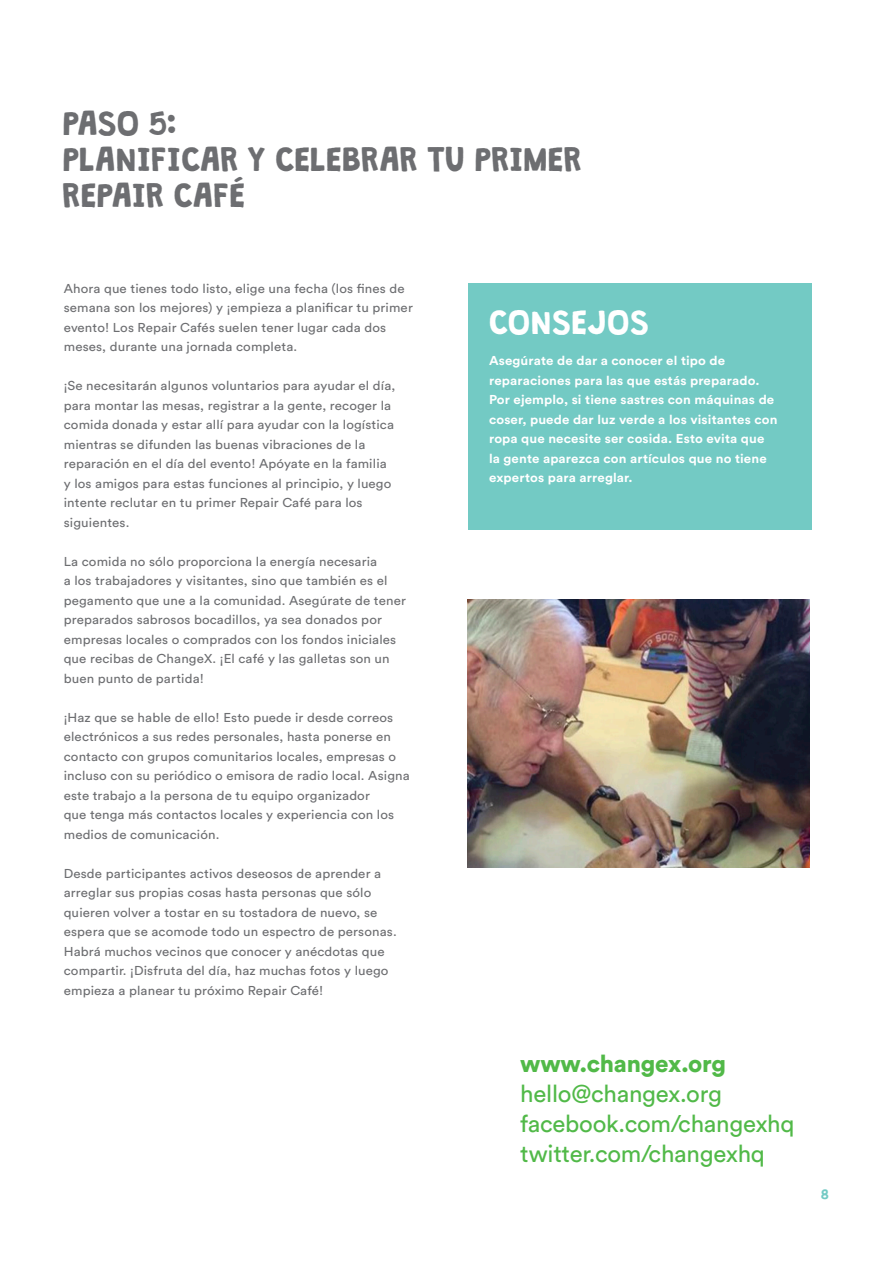
<style>
.page{position:relative;width:893px;height:1263px;background:#fff}
.page>*{position:absolute;margin:0;border:0;box-sizing:border-box;transform-origin:0 0}
.t1{font:30px "Granstander Clean";letter-spacing:-.01em;color:#6d6e71}
.t2{font:30px "Granstander Clean";letter-spacing:-.01em;color:#fff}
.t3{font:24px "Circular Std";letter-spacing:-.01em;color:#51b948}
.t4{font:900 24px "Circular Std";letter-spacing:-.01em;color:#51b948}
.t5{font:12.75px/19.5px "Circular Std";letter-spacing:.01em;color:#6d6e71;scale:1.05 1}
.t6{font:700 12.75px/19.5px "Circular Std";letter-spacing:.01em;color:#fff;scale:1.05 1}
.t7{font:12px "Granstander Clean";color:#73cac4}
</style>
<div class="page">
<div style="left:468px;top:283px;width:343px;height:246px;background:#73cac4"></div>
<img style="left:468px;top:599px;width:341px;height:268px">
<p class="t1" style="left:63px;top:107px;width:116px">PASO 5:</p>
<p class="t1" style="left:63px;top:143px;width:521px">PLANIFICAR Y CELEBRAR TU PRIMER</p>
<p class="t1" style="left:63px;top:179px;width:185px">REPAIR CAFÉ</p>
<p class="t5" style="left:64px;top:278px;width:334px">Ahora que tienes todo listo, elige una fecha (los fines de semana son los mejores) y ¡empieza a planificar tu primer evento! Los Repair Cafés suelen tener lugar cada dos meses, durante una jornada completa.</p>
<p class="t5" style="left:64px;top:376px;width:317px">¡Se necesitarán algunos voluntarios para ayudar el día, para montar las mesas, registrar a la gente, recoger la comida donada y estar allí para ayudar con la logística mientras se difunden las buenas vibraciones de la reparación en el día del evento! Apóyate en la familia y los amigos para estas funciones al principio, y luego intente reclutar en tu primer Repair Café para los siguientes.</p>
<p class="t5" style="left:64px;top:551px;width:327px">La comida no sólo proporciona la energía necesaria<br>a los trabajadores y visitantes, sino que también es el pegamento que une a la comunidad. Asegúrate de tener preparados sabrosos bocadillos, ya sea donados por empresas locales o comprados con los fondos iniciales que recibas de ChangeX. ¡El café y las galletas son un buen punto de partida!</p>
<p class="t5" style="left:64px;top:707px;width:331px">¡Haz que se hable de ello! Esto puede ir desde correos electrónicos a sus redes personales, hasta ponerse en contacto con grupos comunitarios locales, empresas o incluso con su periódico o emisora de radio local. Asigna este trabajo a la persona de tu equipo organizador<br>que tenga más contactos locales y experiencia con los medios de comunicación.</p>
<p class="t5" style="left:64px;top:863px;width:319px">Desde participantes activos deseosos de aprender a arreglar sus propias cosas hasta personas que sólo quieren volver a tostar en su tostadora de nuevo, se espera que se acomode todo un espectro de personas.<br>Habrá muchos vecinos que conocer y anécdotas que compartir. ¡Disfruta del día, haz muchas fotos y luego empieza a planear tu próximo Repair Café!</p>
<p class="t2" style="left:489px;top:306px;width:162px">CONSEJOS</p>
<p class="t6" style="left:489px;top:351px;width:276px">Asegúrate de dar a conocer el tipo de reparaciones para las que estás preparado.<br>Por ejemplo, si tiene sastres con máquinas de coser, puede dar luz verde a los visitantes con ropa que necesite ser cosida. Esto evita que la gente aparezca con artículos que no tiene expertos para arreglar.</p>
<p class="t4" style="left:520px;top:1048px;width:207px">www.changex.org</p>
<p class="t3" style="left:520px;top:1079px;width:203px">hello@changex.org</p>
<p class="t3" style="left:520px;top:1109px;width:276px">facebook.com/changexhq</p>
<p class="t3" style="left:520px;top:1139px;width:246px">twitter.com/changexhq</p>
<p class="t7" style="left:821px;top:1188px;width:10px">8</p>
</div>
